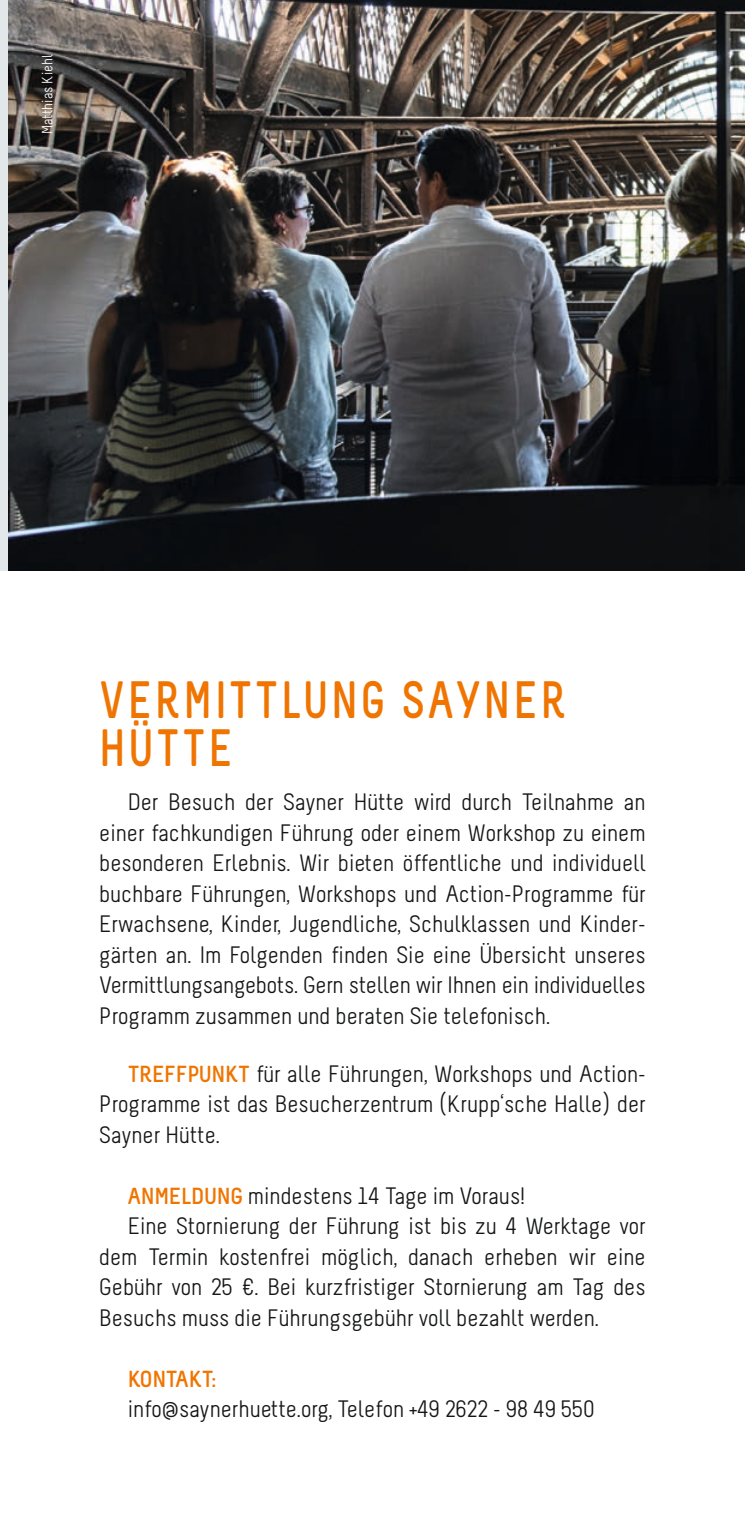
<style>
.page{position:relative;width:745px;height:1531px;background:#fff}
.page>*{position:absolute;margin:0;border:0;box-sizing:border-box;transform-origin:0 0}
.Monat{font:700 52.5px/47.5px "Melbourne";letter-spacing:.08em;color:#f07400;scale:.88 1}
.lauftext{font:23.75px/30.5px "Melbourne";color:#151616;text-align:justify}
.lauftext-2{font:700 23.25px "Melbourne";color:#f07400}
.Bildunterschriften{font:15px "Melbourne";color:#fff}
.s1{font-weight:700;font-size:23.25px;color:#f07400}
</style>
<div class="page">
<img style="left:9px;top:0;width:735px;height:570px">
<p class="Bildunterschriften" style="left:40px;top:134px;width:81px;rotate:-90deg">Matthias Kiehl</p>
<p class="Monat" style="left:99px;top:677px;width:531px">VERMITTLUNG SAYNER<br>HÜTTE</p>
<p class="lauftext" style="left:99px;top:787px;width:547px;text-indent:28px">Der Besuch der Sayner Hütte wird durch Teilnahme an einer fachkundigen Führung oder einem Workshop zu einem besonderen Erlebnis. Wir bieten öffentliche und individuell buchbare Führungen, Workshops und Action-Programme für Erwachsene, Kinder, Jugendliche, Schulklassen und Kinder&shy;gärten an. Im Folgenden finden Sie eine Übersicht unseres Vermittlungsangebots. Gern stellen wir Ihnen ein individuelles Programm zusammen und beraten Sie telefonisch.</p>
<p class="lauftext" style="left:99px;top:1059px;width:547px;text-indent:28px"><span class="s1">TREFFPUNKT</span> für alle Führungen, Workshops und Action-Programme ist das Besucherzentrum (Krupp‘sche Halle) der Sayner Hütte.</p>
<p class="lauftext" style="left:128px;top:1181px;width:399px"><span class="s1">ANMELDUNG</span> mindestens 14 Tage im Voraus!</p>
<p class="lauftext" style="left:99px;top:1211px;width:547px;text-indent:28px">Eine Stornierung der Führung ist bis zu 4 Werktage vor dem Termin kostenfrei möglich, danach erheben wir eine Gebühr von 25 €. Bei kurzfristiger Stornierung am Tag des Besuchs muss die Führungsgebühr voll bezahlt werden.</p>
<p class="lauftext-2" style="left:128px;top:1366px;width:90px">KONTAKT:</p>
<p class="lauftext" style="left:128px;top:1394px;width:468px">info@saynerhuette.org, Telefon +49 2622 - 98 49 550</p>
</div>
